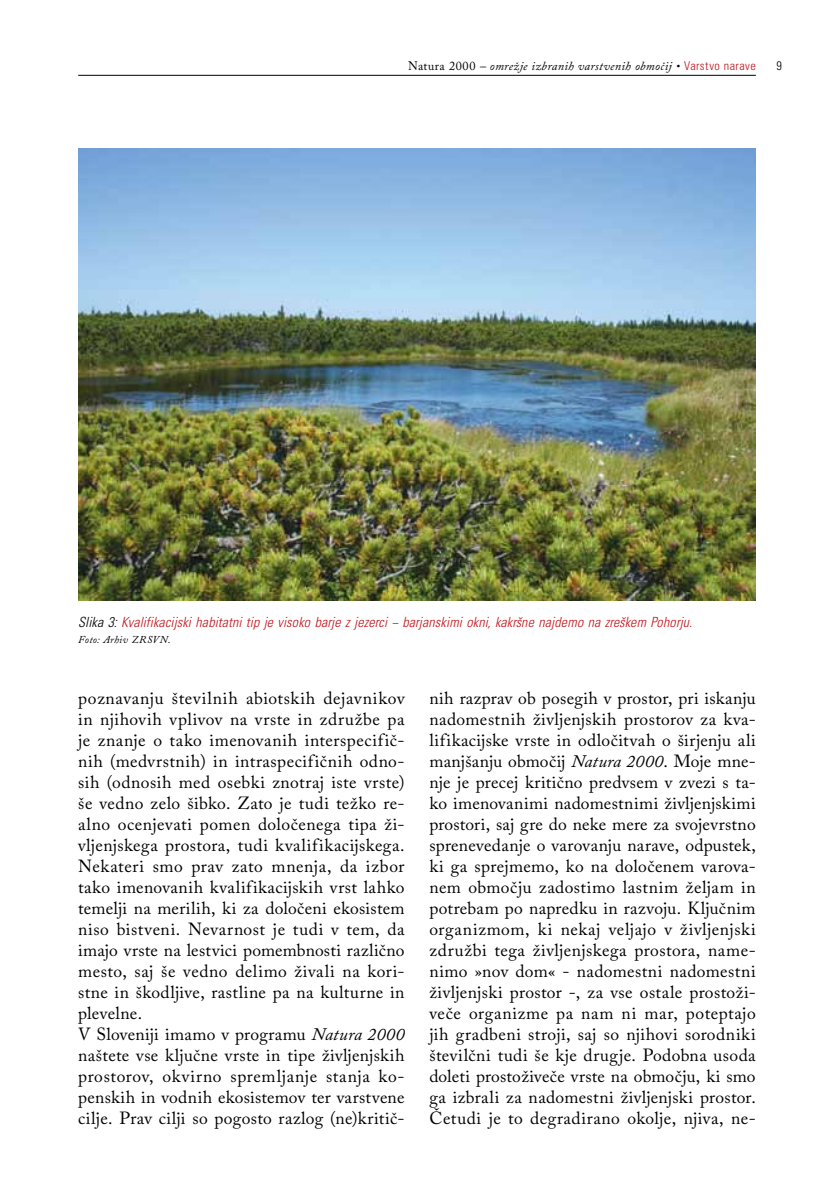
<style>
.page{position:relative;width:834px;height:1191px;background:#fff}
.page>*{position:absolute;margin:0;border:0;box-sizing:border-box;transform-origin:0 0}
.t1{font:17.5px/21px "Adobe Caslon Pro";letter-spacing:.025em;color:#000}
.t2{font:italic 300 condensed 14px "Univers";letter-spacing:.01em;color:#c2151c}
.t3{font:italic 12.25px "Adobe Caslon Pro";letter-spacing:.025em;color:#000}
.t4{font:300 condensed 12.25px "Univers";color:#000}
.t5{font:italic 10.5px "Adobe Caslon Pro";letter-spacing:.03em;color:#000}
.s1{font-style:normal}
.s2{font-family:"Univers";font-weight:300;font-style:normal;font-stretch:condensed;color:#c2151c}
.s3{color:#000}
.s4{font-style:italic}
</style>
<div class="page">
<hr style="left:78px;top:75px;width:677px;height:1px;background:#000">
<img style="left:78px;top:149px;width:677px;height:451px">
<p class="t3" style="left:408px;top:59px;width:349px"><span class="s1">Natura 2000</span> – omrežje izbranih varstvenih območij • <span class="s2">Varstvo narave</span></p>
<p class="t4" style="left:776px;top:59px;width:7px">9</p>
<p class="t2" style="left:78px;top:614px;width:615px"><span class="s3">Slika 3:</span> Kvalifikacijski habitatni tip je visoko barje z jezerci − barjanskimi okni, kakršne najdemo na zreškem Pohorju.</p>
<p class="t5" style="left:78px;top:633px;width:94px">Foto: Arhiv ZRSVN.</p>
<p class="t1" style="left:78px;top:687px;width:328px">poznavanju številnih abiotskih dejavnikov in njihovih vplivov na vrste in združbe pa je znanje o tako imenovanih interspecifič&shy;nih (medvrstnih) in intraspecifičnih odno&shy;sih (odnosih med osebki znotraj iste vrste) še vedno zelo šibko. Zato je tudi težko re&shy;alno ocenjevati pomen določenega tipa ži&shy;vljenjskega prostora, tudi kvalifikacijskega.<br>Nekateri smo prav zato mnenja, da izbor tako imenovanih kvalifikacijskih vrst lahko temelji na merilih, ki za določeni ekosistem niso bistveni. Nevarnost je tudi v tem, da imajo vrste na lestvici pomembnosti različno mesto, saj še vedno delimo živali na kori&shy;stne in škodljive, rastline pa na kulturne in plevelne.<br>V Sloveniji imamo v programu <span class="s4">Natura 2000 </span>naštete vse ključne vrste in tipe življenjskih prostorov, okvirno spremljanje stanja ko&shy;penskih in vodnih ekosistemov ter varstvene cilje. Prav cilji so pogosto razlog (ne)kritič-</p>
<p class="t1" style="left:429px;top:687px;width:328px;text-align:justify">nih razprav ob posegih v prostor, pri iskanju nadomestnih življenjskih prostorov za kva&shy;lifikacijske vrste in odločitvah o širjenju ali manjšanju območij <span class="s4">Natura 2000</span>. Moje mne&shy;nje je precej kritično predvsem v zvezi s ta&shy;ko imenovanimi nadomestnimi življenjskimi prostori, saj gre do neke mere za svojevrstno sprenevedanje o varovanju narave, odpustek, ki ga sprejmemo, ko na določenem varova&shy;nem območju zadostimo lastnim željam in potrebam po napredku in razvoju. Ključnim organizmom, ki nekaj veljajo v življenjski združbi tega življenjskega prostora, name&shy;nimo »nov dom« - nadomestni nadomestni življenjski prostor -, za vse ostale prostoži&shy;veče organizme pa nam ni mar, poteptajo jih gradbeni stroji, saj so njihovi sorodniki številčni tudi še kje drugje. Podobna usoda doleti prostoživeče vrste na območju, ki smo ga izbrali za nadomestni življenjski prostor.<br>Četudi je to degradirano okolje, njiva, ne-</p>
</div>
